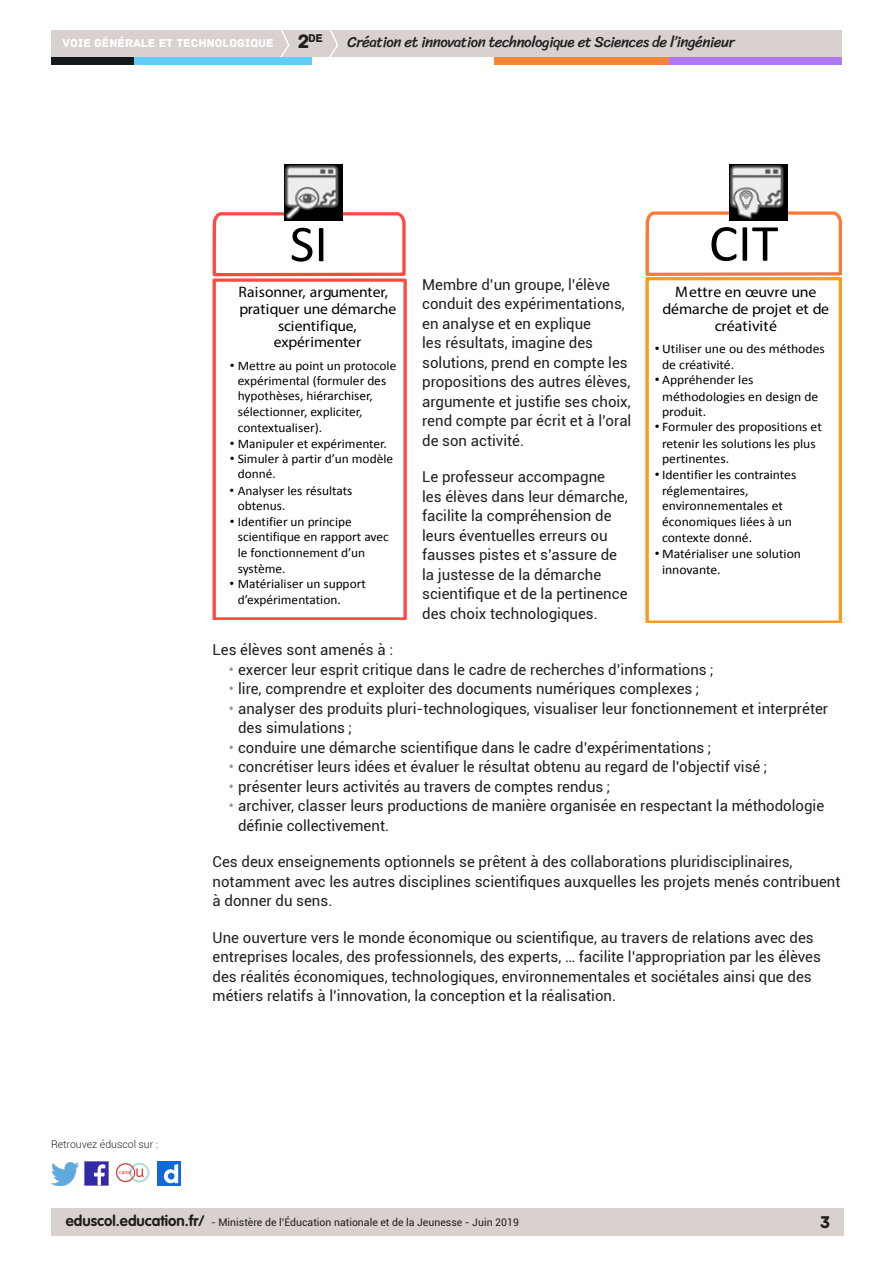
<style>
.page{position:relative;width:893px;height:1263px;background:#fff}
.page>*{position:absolute;margin:0;border:0;box-sizing:border-box;transform-origin:0 0}
.t1{font:52.5px "Calibri";color:#000;scale:1.04 1}
.t2{font:52.05px "Calibri";color:#000}
.t3{font:18px "Archive";color:#231f20}
.t4{font:15.3px/17px "Myriad Pro";letter-spacing:-.005em;color:#000;text-align:center;scale:1.04 1}
.t5{font:15.15px/16.6px "Myriad Pro";color:#000;text-align:center}
.Texte_courant{font:15px/19.5px "Roboto";color:#231f20}
.t6{font:15px "Sriracha";letter-spacing:-.03em;color:#231f20}
.t7{font:13.05px/15.5px "Calibri";color:#000}
.t8{font:13.05px/15.9px "Calibri";color:#000;scale:1.04 1}
.t9{font:12px "Archive";color:#fff}
.t10{font:11.85px "Archive";color:#231f20}
.t11{font:10.5px "Roboto";color:#231f20}
.t12{font:300 10.5px "Roboto";color:#231f20}
.s1{font-size:20.4px}
.s2{font-family:"Arial"}
.s3{color:#939598}
.s4{font-family:"VAG Rounded Std";font-weight:700;font-size:15px}
</style>
<div class="page">
<div style="left:51px;top:1209px;width:792px;height:27px;background:#d8d1ce"></div>
<img style="left:85px;top:1162px;width:23px;height:23px">
<img style="left:51px;top:1163px;width:28px;height:22px">
<img style="left:158px;top:1162px;width:22px;height:23px">
<img style="left:115px;top:1162px;width:35px;height:21px">
<div style="left:51px;top:30px;width:791px;height:27px;background:#d8d1ce"></div>
<svg style="left:280px;top:30px;width:10px;height:27px"></svg>
<svg style="left:329px;top:30px;width:9px;height:27px"></svg>
<div style="left:133px;top:57px;width:179px;height:8px;background:#5fcdf5"></div>
<div style="left:51px;top:57px;width:82px;height:8px;background:#141a1c"></div>
<div style="left:667px;top:57px;width:175px;height:8px;background:#b078f2"></div>
<div style="left:494px;top:57px;width:175px;height:8px;background:#f48437"></div>
<svg style="left:645px;top:278px;width:197px;height:345px"></svg>
<svg style="left:645px;top:210px;width:197px;height:68px"></svg>
<img style="left:730px;top:165px;width:58px;height:55px">
<svg style="left:213px;top:278px;width:194px;height:342px"></svg>
<svg style="left:213px;top:211px;width:193px;height:66px"></svg>
<img style="left:284px;top:165px;width:58px;height:56px">
<p class="t10" style="left:298px;top:31px;width:27px"><span class="s1">2</span>de</p>
<p class="t9" style="left:63px;top:36px;width:212px">VOIE GÉNÉRALE ET TECHNOLOGIQUE</p>
<p class="t6" style="left:348px;top:33px;width:389px">Création et innovation technologique et Sciences de l’ingénieur</p>
<p class="t2" style="left:290px;top:211px;width:40px">SI</p>
<p class="t5" style="left:238px;top:283px;width:159px">Raisonner, argumenter, pratiquer une démarche scientifique, expérimenter</p>
<p class="t7" style="left:238px;top:358px;width:160px;text-indent:-8px"><span class="s2">•</span> Mettre au point un protocole expérimental (formuler des hypothèses, hiérarchiser, sélectionner, expliciter, contextualiser).</p>
<p class="t7" style="left:230px;top:436px;width:159px"><span class="s2">•</span> Manipuler et expérimenter.</p>
<p class="t7" style="left:238px;top:451px;width:157px;text-indent:-8px"><span class="s2">•</span> Simuler à partir d’un modèle donné.</p>
<p class="t7" style="left:238px;top:483px;width:116px;text-indent:-8px"><span class="s2">•</span> Analyser les résultats obtenus.</p>
<p class="t7" style="left:238px;top:514px;width:153px;text-indent:-8px"><span class="s2">•</span> Identifier un principe scientifique en rapport avec le fonctionnement d’un système.</p>
<p class="t7" style="left:238px;top:576px;width:130px;line-height:16.2px;text-indent:-8px"><span class="s2">•</span> Matérialiser un support d’expérimentation.</p>
<p class="Texte_courant" style="left:422px;top:274px;width:211px">Membre d’un groupe, l’élève conduit des expérimentations, en analyse et en explique<br>les résultats, imagine des solutions, prend en compte les propositions des autres élèves, argumente et justifie ses choix, rend compte par écrit et à l’oral de son activité.</p>
<p class="Texte_courant" style="left:422px;top:467px;width:207px">Le professeur accompagne les élèves dans leur démarche, facilite la compréhension de leurs éventuelles erreurs ou fausses pistes et s’assure de la justesse de la démarche scientifique et de la pertinence des choix technologiques.</p>
<p class="t1" style="left:709px;top:210px;width:68px">CIT</p>
<p class="t4" style="left:663px;top:283px;width:162px">Mettre en œuvre une démarche de projet et de créativité</p>
<p class="t8" style="left:662px;top:340px;width:158px;line-height:16.4px;text-indent:-7px"><span class="s2">•</span> Utiliser une ou des méthodes de créativité.</p>
<p class="t8" style="left:662px;top:372px;width:152px;text-indent:-7px"><span class="s2">•</span> Appréhender les méthodologies en design de produit.</p>
<p class="t8" style="left:662px;top:419px;width:155px;text-indent:-7px"><span class="s2">•</span> Formuler des propositions et retenir les solutions les plus pertinentes.</p>
<p class="t8" style="left:662px;top:467px;width:131px;text-indent:-7px"><span class="s2">•</span> Identifier les contraintes réglementaires, environnementales et économiques liées à un contexte donné.</p>
<p class="t8" style="left:662px;top:546px;width:135px;line-height:15.3px;text-indent:-7px"><span class="s2">•</span> Matérialiser une solution innovante.</p>
<p class="t12" style="left:51px;top:1137px;width:109px">Retrouvez éduscol sur :</p>
<p class="Texte_courant" style="left:213px;top:640px;width:182px">Les élèves sont amenés à :</p>
<p class="Texte_courant" style="left:229px;top:659px;width:486px"><span class="s3">•</span> exercer leur esprit critique dans le cadre de recherches d’informations ;</p>
<p class="Texte_courant" style="left:229px;top:679px;width:472px"><span class="s3">•</span> lire, comprendre et exploiter des documents numériques complexes ;</p>
<p class="Texte_courant" style="left:238px;top:698px;width:591px;text-indent:-9px"><span class="s3">•</span> analyser des produits pluri-technologiques, visualiser leur fonctionnement et interpréter des simulations ;</p>
<p class="Texte_courant" style="left:229px;top:737px;width:484px"><span class="s3">•</span> conduire une démarche scientifique dans le cadre d’expérimentations ;</p>
<p class="Texte_courant" style="left:229px;top:757px;width:540px"><span class="s3">•</span> concrétiser leurs idées et évaluer le résultat obtenu au regard de l’objectif visé ;</p>
<p class="Texte_courant" style="left:229px;top:776px;width:383px"><span class="s3">•</span> présenter leurs activités au travers de comptes rendus ;</p>
<p class="Texte_courant" style="left:238px;top:796px;width:588px;text-indent:-9px"><span class="s3">•</span> archiver, classer leurs productions de manière organisée en respectant la méthodologie définie collectivement.</p>
<p class="Texte_courant" style="left:213px;top:852px;width:629px">Ces deux enseignements optionnels se prêtent à des collaborations pluridisciplinaires, notamment avec les autres disciplines scientifiques auxquelles les projets menés contribuent à donner du sens.</p>
<p class="Texte_courant" style="left:213px;top:927px;width:610px">Une ouverture vers le monde économique ou scientifique, au travers de relations avec des entreprises locales, des professionnels, des experts, … facilite l’appropriation par les élèves des réalités économiques, technologiques, environnementales et sociétales ainsi que des métiers relatifs à l’innovation, la conception et la réalisation.</p>
<p class="t11" style="left:66px;top:1215px;width:454px"><span class="s4">eduscol.education.fr/</span> - Ministère de l’Éducation nationale et de la Jeunesse - Juin 2019</p>
<p class="t3" style="left:820px;top:1211px;width:12px">3</p>
</div>
